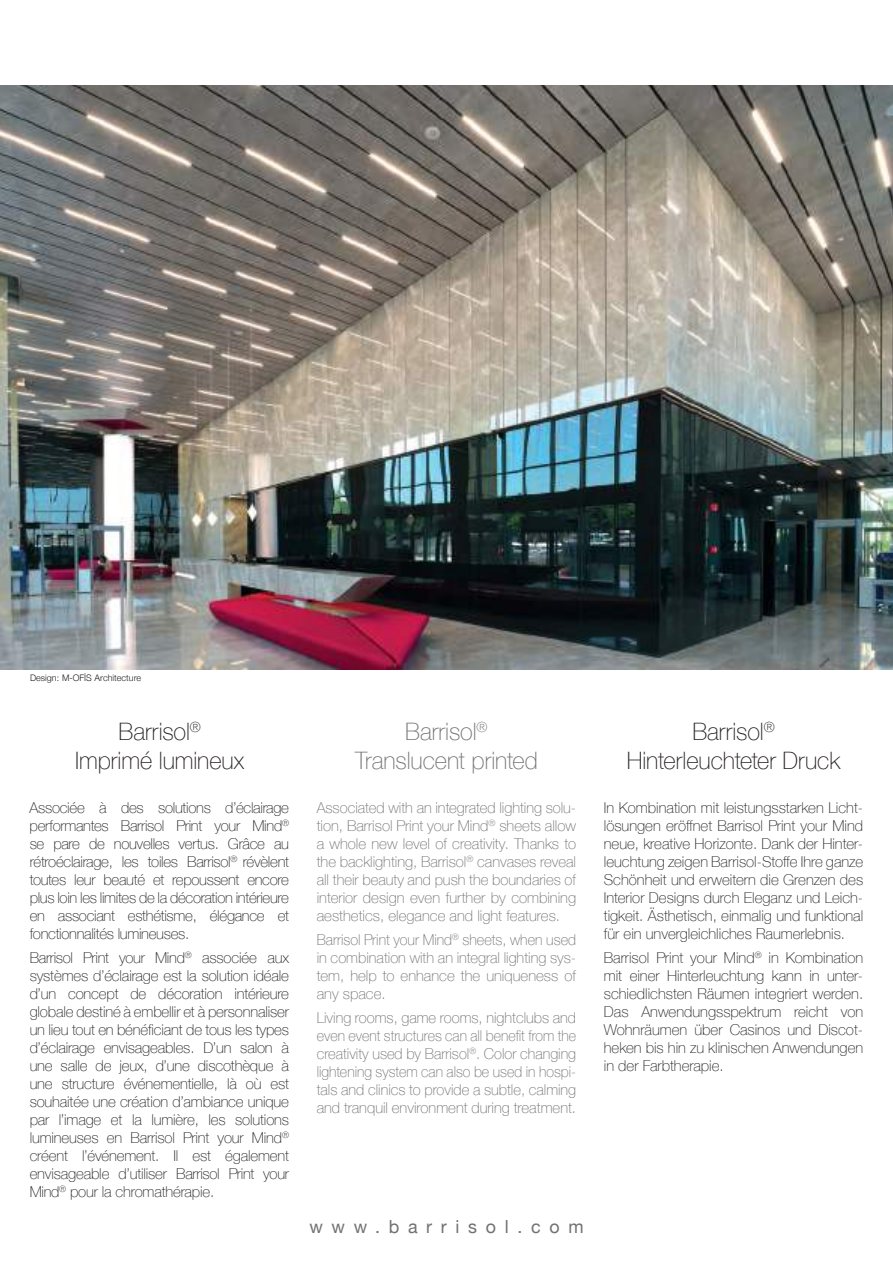
<style>
.page{position:relative;width:893px;height:1263px;background:#fff}
.page>*{position:absolute;margin:0;border:0;box-sizing:border-box;transform-origin:0 0}
.t1{font:100 24px/28.8px "Helvetica Neue";letter-spacing:-.005em;color:#241f1f;text-align:center}
.t2{font:100 24px/28.8px "Helvetica Neue";letter-spacing:-.005em;color:#717072;text-align:center}
.t3{font:18px "Helvetica Neue";letter-spacing:.49em;color:#717072}
.t4{font:100 15px/18px "Helvetica Neue";letter-spacing:-.01em;color:#241f1f;text-align:justify}
.t5{font:100 15px/18px "Helvetica Neue";color:#717072;text-align:justify}
.t6{font:100 15px/18px "Helvetica Neue";color:#717072;text-align:justify;scale:.96 1}
.t7{font:300 9px "Helvetica Neue";color:#241f1f}
</style>
<div class="page">
<img style="left:0;top:85px;width:893px;height:585px">
<p class="t7" style="left:30px;top:670px;width:112px">Design: M-OFİS Architecture</p>
<h1 class="t1" style="left:75px;top:716px;width:171px">Barrisol<sup>®<br></sup>Imprimé lumineux</h1>
<h1 class="t1" style="left:627px;top:716px;width:215px">Barrisol<sup>®<br></sup>Hinterleuchteter Druck</h1>
<h1 class="t2" style="left:355px;top:716px;width:184px">Barrisol<sup>®<br></sup>Translucent printed</h1>
<p class="t4" style="left:30px;top:798px;width:261px">Associée à des solutions d’éclairage performantes Barrisol Print your Mind<sup>® </sup>se pare de nouvelles vertus. Grâce au rétroéclairage, les toiles Barrisol<sup>®</sup> révèlent toutes leur beauté et repoussent encore plus loin les limites de la décoration intérieure en associant esthétisme, élégance et fonctionnalités lumineuses.</p>
<p class="t4" style="left:30px;top:948px;width:261px">Barrisol Print your Mind<sup>®</sup> associée aux systèmes d’éclairage est la solution idéale d’un concept de décoration intérieure globale destiné à embellir et à personnaliser un lieu tout en bénéficiant de tous les types d’éclairage envisageables. D’un salon à une salle de jeux, d’une discothèque à une structure événementielle, là où est souhaitée une création d’ambiance unique par l’image et la lumière, les solutions lumineuses en Barrisol Print your Mind<sup>® </sup>créent l’événement. Il est également envisageable d’utiliser Barrisol Print your Mind<sup>®</sup> pour la chromathérapie.</p>
<p class="t5" style="left:317px;top:798px;width:261px">Associated with an integrated lighting solu&shy;tion, Barrisol Print your Mind<sup>®</sup> sheets allow a whole new level of creativity. Thanks to the backlighting, Barrisol<sup>®</sup> canvases reveal all their beauty and push the boundaries of interior design even further by combining aesthetics, elegance and light features.</p>
<p class="t6" style="left:317px;top:930px;width:272px">Barrisol Print your Mind<sup>®</sup> sheets, when used in combination with an integral lighting sys&shy;tem, help to enhance the uniqueness of any space.</p>
<p class="t5" style="left:317px;top:1008px;width:261px">Living rooms, game rooms, nightclubs and even event structures can all benefit from the creativity used by Barrisol<sup>®</sup>. Color changing lightening system can also be used in hospi&shy;tals and clinics to provide a subtle, calming and tranquil environment during treatment.</p>
<p class="t3" style="left:309px;top:1214px;width:276px">www.barrisol.com</p>
<p class="t4" style="left:604px;top:798px;width:261px">In Kombination mit leistungsstarken Licht&shy;lösungen eröffnet Barrisol Print your Mind neue, kreative Horizonte. Dank der Hinter&shy;leuchtung zeigen Barrisol-Stoffe Ihre ganze Schönheit und erweitern die Grenzen des Interior Designs durch Eleganz und Leich&shy;tigkeit. Ästhetisch, einmalig und funktional für ein unvergleichliches Raumerlebnis.</p>
<p class="t4" style="left:604px;top:948px;width:261px">Barrisol Print your Mind<sup>®</sup> in Kombination mit einer Hinterleuchtung kann in unter&shy;schiedlichsten Räumen integriert werden.<br>Das Anwendungsspektrum reicht von Wohnräumen über Casinos und Discot&shy;heken bis hin zu klinischen Anwendungen in der Farbtherapie.</p>
</div>
